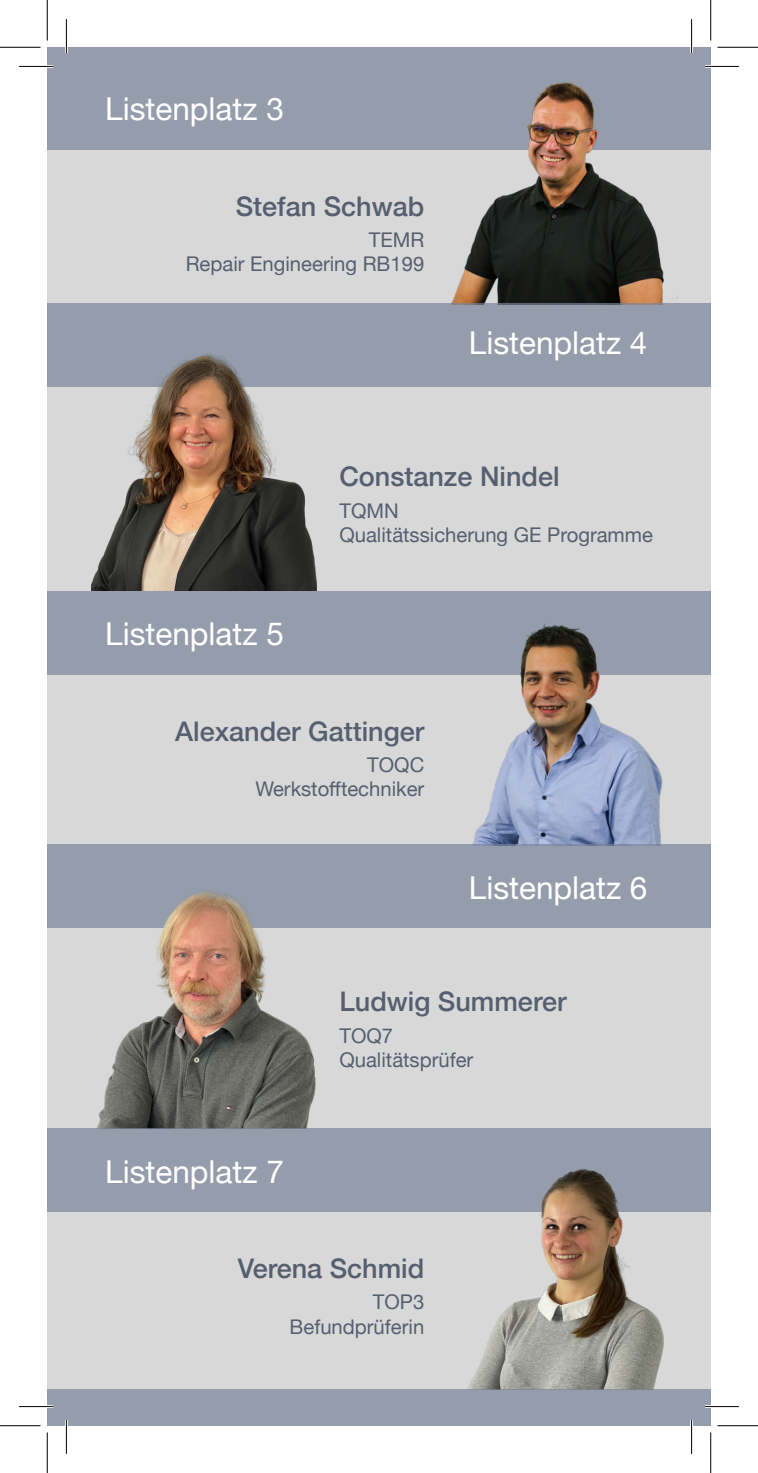
<style>
.page{position:relative;width:758px;height:1473px;background:#fff}
.page>*{position:absolute;margin:0;border:0;box-sizing:border-box;transform-origin:0 0}
.t1{font:31.5px "Helvetica Neue";color:#fff}
.t2{font:500 27px "Helvetica Neue";color:#565f6f}
.t3{font:20.25px "Helvetica Neue";color:#565f6f}
</style>
<div class="page">
<div style="left:47px;top:47px;width:664px;height:1378px;background:#d8d8d8"></div>
<div style="left:47px;top:47px;width:664px;height:102px;background:#959dac"></div>
<img style="left:443px;top:82px;width:234px;height:222px">
<div style="left:47px;top:304px;width:664px;height:83px;background:#959dac"></div>
<img style="left:91px;top:353px;width:225px;height:237px">
<div style="left:47px;top:591px;width:664px;height:83px;background:#959dac"></div>
<img style="left:443px;top:623px;width:234px;height:221px">
<div style="left:47px;top:844px;width:664px;height:83px;background:#959dac"></div>
<img style="left:82px;top:891px;width:234px;height:237px">
<div style="left:47px;top:1128px;width:664px;height:83px;background:#959dac"></div>
<img style="left:443px;top:1169px;width:234px;height:220px">
<div style="left:47px;top:1389px;width:664px;height:36px;background:#959dac"></div>
<hr style="left:19px;top:65px;width:34px;height:3px;background:#fff">
<hr style="left:705px;top:65px;width:34px;height:3px;background:#fff">
<hr style="left:19px;top:1404px;width:34px;height:3px;background:#fff">
<hr style="left:705px;top:1404px;width:34px;height:3px;background:#fff">
<hr style="left:65px;top:19px;width:3px;height:34px;background:#fff">
<hr style="left:65px;top:1419px;width:3px;height:34px;background:#fff">
<hr style="left:690px;top:19px;width:3px;height:34px;background:#fff">
<hr style="left:690px;top:1419px;width:3px;height:34px;background:#fff">
<hr style="left:19px;top:66px;width:34px;height:1px;background:#000">
<hr style="left:705px;top:66px;width:34px;height:1px;background:#000">
<hr style="left:19px;top:1405px;width:34px;height:1px;background:#000">
<hr style="left:705px;top:1405px;width:34px;height:1px;background:#000">
<hr style="left:66px;top:19px;width:1px;height:34px;background:#000">
<hr style="left:66px;top:1419px;width:1px;height:34px;background:#000">
<hr style="left:691px;top:19px;width:1px;height:34px;background:#000">
<hr style="left:691px;top:1419px;width:1px;height:34px;background:#000">
<hr style="left:0;top:47px;width:40px;height:1px;background:#000">
<hr style="left:717px;top:47px;width:41px;height:1px;background:#000">
<hr style="left:0;top:1425px;width:40px;height:1px;background:#000">
<hr style="left:717px;top:1425px;width:41px;height:1px;background:#000">
<hr style="left:47px;top:0;width:1px;height:40px;background:#000">
<hr style="left:47px;top:1432px;width:1px;height:40px;background:#000">
<hr style="left:710px;top:0;width:1px;height:40px;background:#000">
<hr style="left:710px;top:1432px;width:1px;height:40px;background:#000">
<p class="t1" style="left:105px;top:86px;width:180px">Listenplatz 3</p>
<p class="t2" style="left:236px;top:184px;width:190px">Stefan Schwab</p>
<p class="t3" style="left:369px;top:225px;width:57px">TEMR</p>
<p class="t3" style="left:186px;top:250px;width:240px">Repair Engineering RB199</p>
<p class="t1" style="left:469px;top:319px;width:180px">Listenplatz 4</p>
<p class="t1" style="left:105px;top:611px;width:180px">Listenplatz 5</p>
<p class="t2" style="left:339px;top:455px;width:222px">Constanze Nindel</p>
<p class="t3" style="left:339px;top:496px;width:61px">TQMN</p>
<p class="t3" style="left:339px;top:520px;width:315px">Qualitätssicherung GE Programme</p>
<p class="t2" style="left:175px;top:709px;width:251px">Alexander Gattinger</p>
<p class="t3" style="left:367px;top:750px;width:59px">TOQC</p>
<p class="t3" style="left:255px;top:774px;width:170px">Werkstofftechniker</p>
<p class="t1" style="left:469px;top:865px;width:180px">Listenplatz 6</p>
<p class="t1" style="left:105px;top:1148px;width:180px">Listenplatz 7</p>
<p class="t2" style="left:339px;top:979px;width:229px">Ludwig Summerer</p>
<p class="t3" style="left:339px;top:1020px;width:55px">TOQ7</p>
<p class="t3" style="left:339px;top:1045px;width:135px">Qualitätsprüfer</p>
<p class="t2" style="left:238px;top:1246px;width:188px">Verena Schmid</p>
<p class="t3" style="left:373px;top:1287px;width:53px">TOP3</p>
<p class="t3" style="left:290px;top:1311px;width:136px">Befundprüferin</p>
</div>
